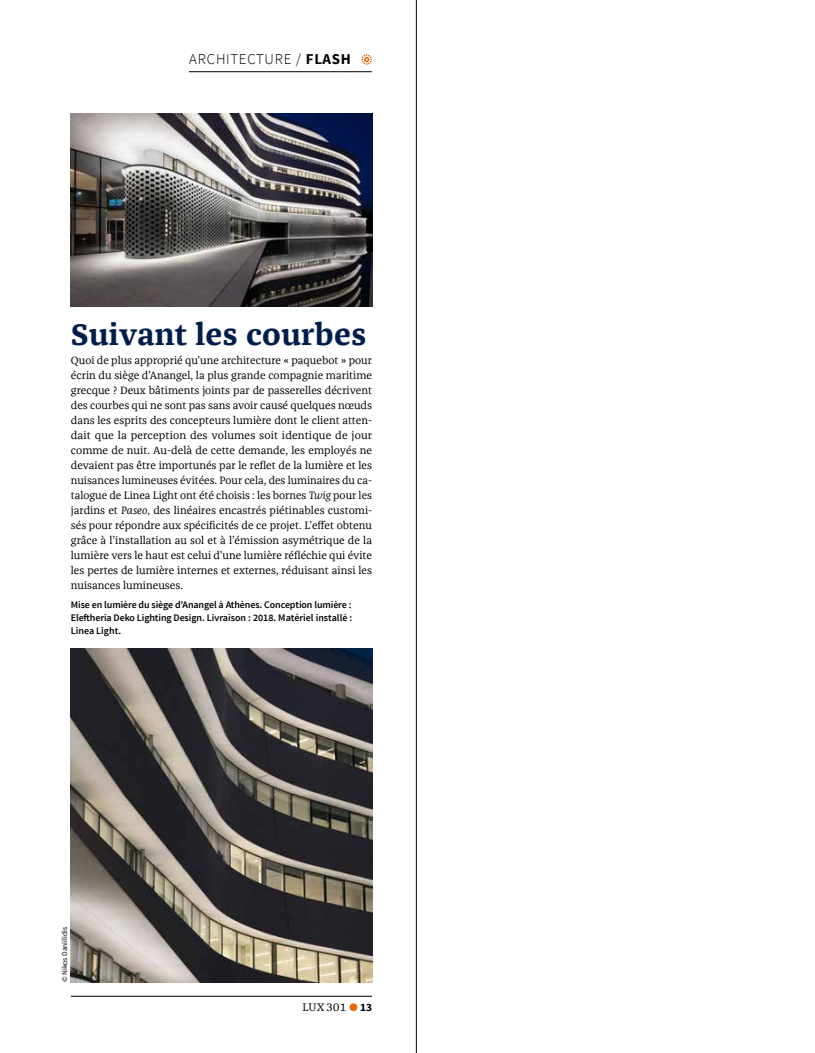
<style>
.page{position:relative;width:815px;height:1053px;background:#fff}
.page>*{position:absolute;margin:0;border:0;box-sizing:border-box;transform-origin:0 0}
.t1{font:700 31.25px "Franziska Offc";letter-spacing:.01em;color:#011d4c}
.t2{font:300 15px "Source Sans Pro";letter-spacing:.05em;color:#000}
.t3{font:11.25px "Franziska Offc";color:#000}
.t4{font:11px/15px "Franziska Offc";color:#000;text-align:justify}
.t5{font:600 10px/12.5px "Source Sans Pro";color:#000;text-align:justify}
.t6{font:7.5px "Source Sans Pro";color:#000}
.s1{font-weight:700}
.s2{font-style:italic}
.s3{font-family:"Source Sans Pro";font-weight:700}
</style>
<div class="page">
<div style="left:350px;top:1003px;width:7px;height:8px;background:#ec6608;border-radius:50%"></div>
<hr style="left:71px;top:995px;width:301px;height:1px;background:#000">
<hr style="left:189px;top:71px;width:162px;height:1px;background:#000">
<svg style="left:351px;top:71px;width:21px;height:1px"></svg>
<svg style="left:361px;top:54px;width:11px;height:11px"></svg>
<img style="left:71px;top:113px;width:301px;height:193px">
<img style="left:71px;top:648px;width:301px;height:334px">
<hr style="left:416px;top:0;width:1px;height:1052px;background:#000">
<h2 class="t2" style="left:189px;top:50px;width:163px">ARCHITECTURE / <span class="s1">FLASH</span></h2>
<h1 class="t1" style="left:71px;top:316px;width:297px">Suivant les courbes</h1>
<p class="t4" style="left:71px;top:353px;width:303px">Quoi de plus approprié qu’une architecture « paquebot » pour écrin du siège d’Anangel, la plus grande compagnie maritime grecque ? Deux bâtiments joints par de passerelles décrivent des courbes qui ne sont pas sans avoir causé quelques nœuds dans les esprits des concepteurs lumière dont le client atten&shy;dait que la perception des volumes soit identique de jour comme de nuit. Au-delà de cette demande, les employés ne devaient pas être importunés par le reflet de la lumière et les nuisances lumineuses évitées. Pour cela, des luminaires du ca&shy;talogue de Linea Light ont été choisis : les bornes <span class="s2">Twig</span> pour les jardins et <span class="s2">Paseo</span>, des linéaires encastrés piétinables customi&shy;sés pour répondre aux spécificités de ce projet. L’effet obtenu grâce à l’installation au sol et à l’émission asymétrique de la lumière vers le haut est celui d’une lumière réfléchie qui évite les pertes de lumière internes et externes, réduisant ainsi les nuisances lumineuses.</p>
<p class="t5" style="left:71px;top:599px;width:283px">Mise en lumière du siège d’Anangel à Athènes. Conception lumière :<br>Eleftheria Deko Lighting Design. Livraison : 2018. Matériel installé :<br>Linea Light.</p>
<p class="t6" style="left:60px;top:982px;width:57px;rotate:-90deg">© Nikos Daniilidis</p>
<p class="t3" style="left:303px;top:1000px;width:71px">LUX301 <span class="s3">13</span></p>
</div>
